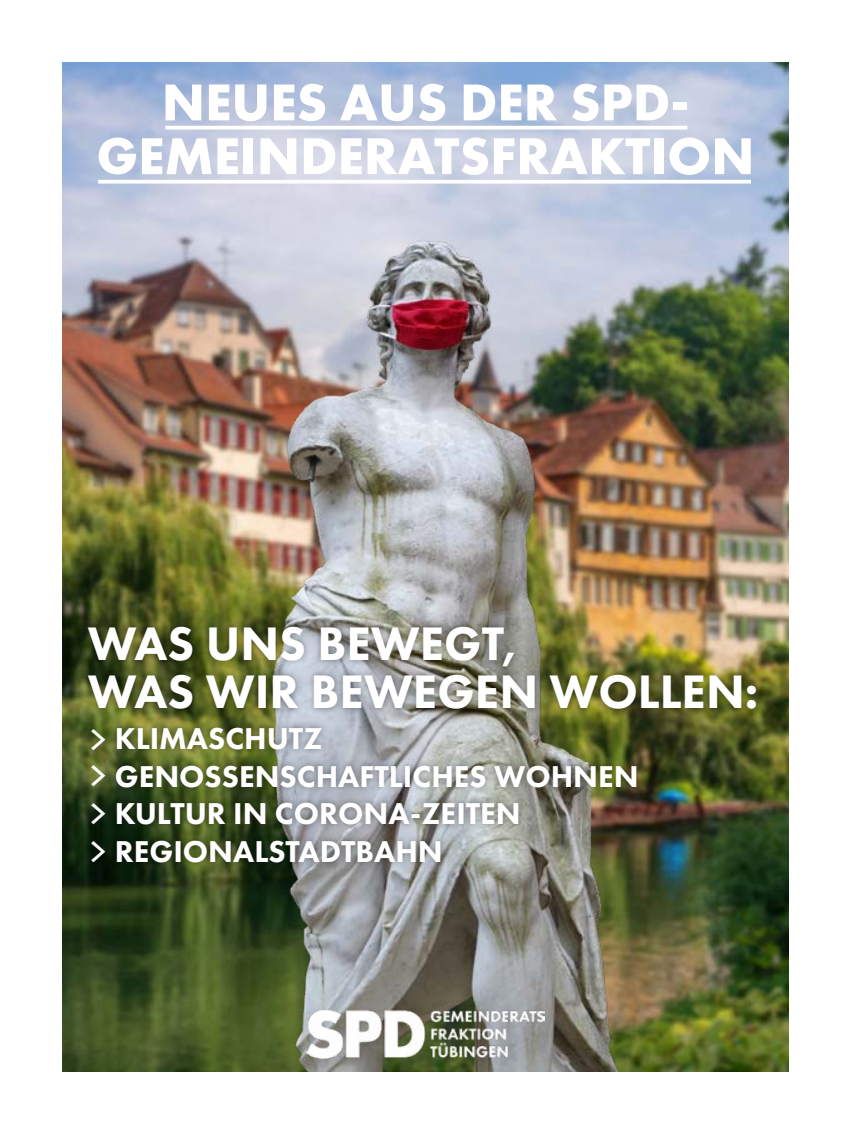
<style>
.page{position:relative;width:851px;height:1134px;background:#fff}
.page>*{position:absolute;margin:0;border:0;box-sizing:border-box;transform-origin:0 0}
.t1{font:700 53.75px/53.8px "Futura PT";color:#fff;text-align:center}
.t2{font:800 48.75px/48.8px "Futura PT";color:#fff}
.t3{font:37.5px/37.4px "SPD The Sans";color:#fff;text-align:justify}
.t4{font:800 31.25px/37.5px "Futura PT";color:#fff}
</style>
<div class="page">
<img style="left:62px;top:62px;width:726px;height:1010px">
<img style="left:264px;top:201px;width:360px;height:871px">
<img style="left:307px;top:1008px;width:237px;height:52px">
<svg style="left:98px;top:180px;width:652px;height:4px"></svg>
<svg style="left:165px;top:126px;width:522px;height:4px"></svg>
<div style="left:82px;top:619px;width:680px;height:96px;background:#000;opacity:.4"></div>
<div style="left:110px;top:722px;width:532px;height:146px;background:#000;opacity:.4"></div>
<h1 class="t1" style="left:96px;top:74px;width:659px">NEUES AUS DER SPD-<br>GEMEINDERATSFRAKTION</h1>
<h2 class="t2" style="left:88px;top:618px;width:672px">WAS UNS BEWEGT,<br>WAS WIR BEWEGEN WOLLEN:</h2>
<p class="t4" style="left:115px;top:720px;width:525px">KLIMASCHUTZ<br>GENOSSENSCHAFTLICHES WOHNEN<br>KULTUR IN CORONA-ZEITEN<br>REGIONALSTADTBAHN</p>
<p class="t3" style="left:87px;top:720px;width:22px">&gt; &gt; &gt; &gt;</p>
</div>
